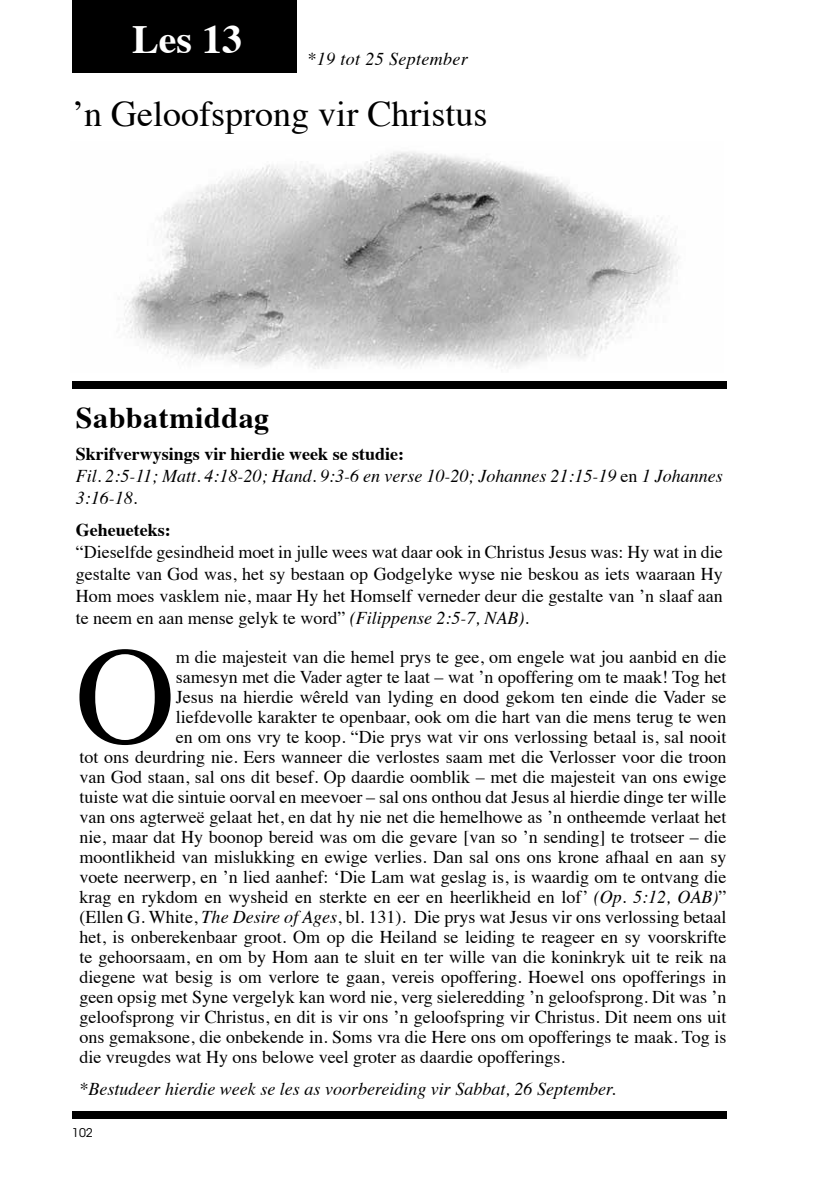
<style>
.page{position:relative;width:840px;height:1191px;background:#fff}
.page>*{position:absolute;margin:0;border:0;box-sizing:border-box;transform-origin:0 0}
.t1{font:139px "Times";color:#000}
.t2{font:700 40px "Times";color:#fff}
.t3{font:36px "Times";color:#000}
.t4{font:700 30px "Times";letter-spacing:.02em;color:#000}
.t5{font:18px/22px "Times";color:#000;text-align:justify}
.t6{font:italic 18px/22px "Times";color:#000}
.t7{font:italic 18px "Times";letter-spacing:.02em;color:#000}
.t8{font:700 18px "Times";color:#000}
.t9{font:12px "ITC Avant Garde Std";color:#000}
.s1{font-weight:700;font-style:normal}
.s2{font-style:normal}
.s3{font-style:italic}
</style>
<div class="page">
<div style="left:72px;top:1111px;width:654px;height:8px;background:#000"></div>
<div style="left:72px;top:0;width:225px;height:72px;background:#000"></div>
<div style="left:72px;top:382px;width:654px;height:7px;background:#000"></div>
<img style="left:124px;top:152px;width:556px;height:217px">
<h2 class="t2" style="left:132px;top:1px;width:111px">Les 13</h2>
<p class="t7" style="left:307px;top:43px;width:162px">*19 tot 25 September</p>
<h3 class="t3" style="left:72px;top:80px;width:416px">’n Geloofsprong vir Christus</h3>
<h3 class="t4" style="left:76px;top:389px;width:195px">Sabbatmiddag</h3>
<p class="t6" style="left:76px;top:442px;width:648px"><span class="s1">Skrifverwysings vir hierdie week se studie:<br></span>Fil. 2:5-11; Matt. 4:18-20; Hand. 9:3-6 en verse 10-20; Johannes 21:15-19 <span class="s2">en</span> 1 Johannes<br>3:16-18.</p>
<p class="t8" style="left:76px;top:512px;width:96px">Geheueteks:</p>
<p class="t5" style="left:76px;top:539px;width:648px">“Dieselfde gesindheid moet in julle wees wat daar ook in Christus Jesus was: Hy wat in die gestalte van God was, het sy bestaan op Godgelyke wyse nie beskou as iets waaraan Hy Hom moes vasklem nie, maar Hy het Homself verneder deur die gestalte van ’n slaaf aan te neem en aan mense gelyk te word” <span class="s3">(Filippense 2:5-7, NAB).</span></p>
<h1 class="t1" style="left:75px;top:566px;width:102px">O</h1>
<p class="t5" style="left:176px;top:644px;width:552px">m die majesteit van die hemel prys te gee, om engele wat jou aanbid en die</p>
<p class="t5" style="left:176px;top:664px;width:552px">samesyn met die Vader agter te laat – wat ’n opoffering om te maak! Tog het</p>
<p class="t5" style="left:176px;top:684px;width:552px">Jesus na hierdie wêreld van lyding en dood gekom ten einde die Vader se</p>
<p class="t5" style="left:176px;top:704px;width:552px">liefdevolle karakter te openbaar, ook om die hart van die mens terug te wen</p>
<p class="t5" style="left:176px;top:724px;width:552px">en om ons vry te koop. “Die prys wat vir ons verlossing betaal is, sal nooit</p>
<p class="t5" style="left:79px;top:744px;width:648px">tot ons deurdring nie. Eers wanneer die verlostes saam met die Verlosser voor die troon</p>
<p class="t5" style="left:79px;top:764px;width:648px">van God staan, sal ons dit besef. Op daardie oomblik – met die majesteit van ons ewige</p>
<p class="t5" style="left:79px;top:784px;width:648px">tuiste wat die sintuie oorval en meevoer – sal ons onthou dat Jesus al hierdie dinge ter wille</p>
<p class="t5" style="left:79px;top:804px;width:648px">van ons agterweë gelaat het, en dat hy nie net die hemelhowe as ’n ontheemde verlaat het</p>
<p class="t5" style="left:79px;top:824px;width:648px">nie, maar dat Hy boonop bereid was om die gevare [van so ’n sending] te trotseer – die</p>
<p class="t5" style="left:79px;top:844px;width:648px">moontlikheid van mislukking en ewige verlies. Dan sal ons ons krone afhaal en aan sy</p>
<p class="t5" style="left:79px;top:864px;width:648px">voete neerwerp, en ’n lied aanhef: ‘Die Lam wat geslag is, is waardig om te ontvang die</p>
<p class="t5" style="left:79px;top:884px;width:648px">krag en rykdom en wysheid en sterkte en eer en heerlikheid en lof’ <span class="s3">(Op. 5:12, OAB)</span>”</p>
<p class="t5" style="left:79px;top:904px;width:648px">(Ellen G. White, <span class="s3">The Desire of Ages</span>, bl. 131). Die prys wat Jesus vir ons verlossing betaal</p>
<p class="t5" style="left:79px;top:924px;width:648px">het, is onberekenbaar groot. Om op die Heiland se leiding te reageer en sy voorskrifte</p>
<p class="t5" style="left:79px;top:944px;width:648px">te gehoorsaam, en om by Hom aan te sluit en ter wille van die koninkryk uit te reik na</p>
<p class="t5" style="left:79px;top:964px;width:648px">diegene wat besig is om verlore te gaan, vereis opoffering. Hoewel ons opofferings in</p>
<p class="t5" style="left:79px;top:984px;width:648px">geen opsig met Syne vergelyk kan word nie, verg sieleredding ’n geloofsprong. Dit was ’n</p>
<p class="t5" style="left:79px;top:1004px;width:648px">geloofsprong vir Christus, en dit is vir ons ’n geloofspring vir Christus. Dit neem ons uit</p>
<p class="t5" style="left:79px;top:1024px;width:648px">ons gemaksone, die onbekende in. Soms vra die Here ons om opofferings te maak. Tog is</p>
<p class="t5" style="left:79px;top:1044px;width:487px">die vreugdes wat Hy ons belowe veel groter as daardie opofferings.</p>
<p class="t6" style="left:79px;top:1077px;width:537px">*Bestudeer hierdie week se les as voorbereiding vir Sabbat, 26 September.</p>
<p class="t9" style="left:72px;top:1125px;width:22px">102</p>
</div>
